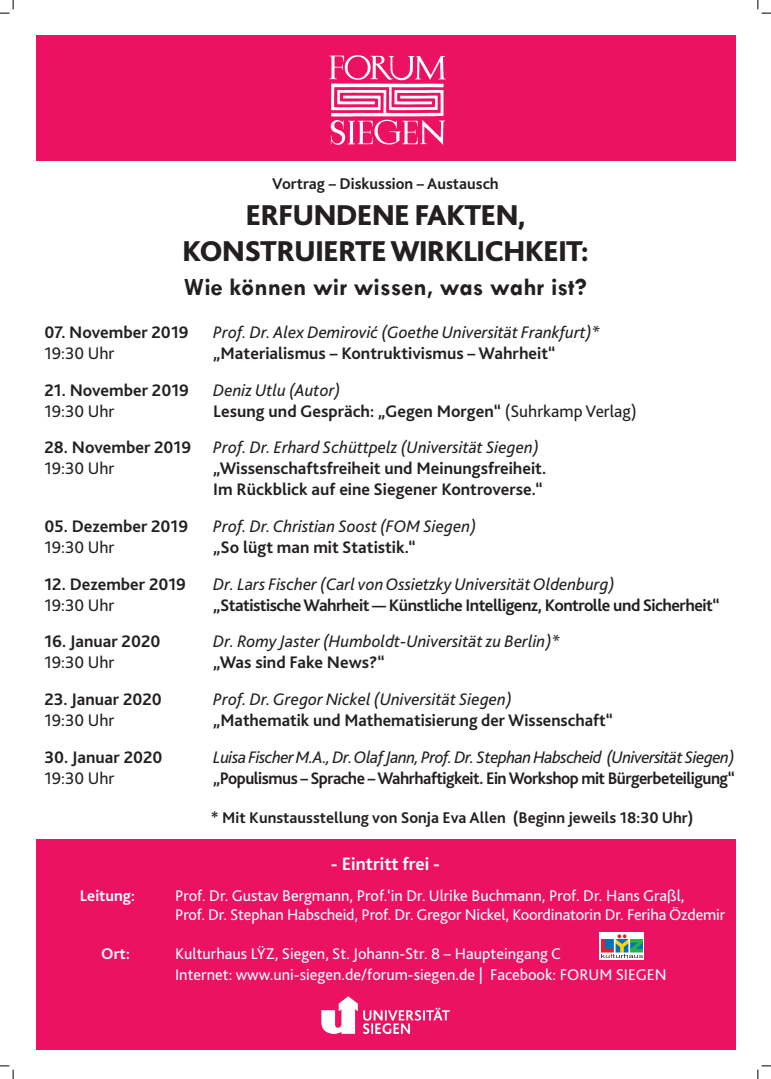
<style>
.page{position:relative;width:771px;height:1079px;background:#fff}
.page>*{position:absolute;margin:0;border:0;box-sizing:border-box;transform-origin:0 0}
.t1{font:800 30px/36px "Bliss 2";letter-spacing:-.03em;color:#231f20;text-align:center}
.t2{font:700 25px "Tw Cen";color:#231f20}
.t3{font:700 18.75px "Bliss 2";color:#fff}
.t4{font:700 17.5px/21px "Bliss 2";color:#231f20}
.t5{font:italic 17.5px "Bliss 2";color:#231f20}
.t6{font:700 17.5px "Bliss 2";letter-spacing:-.03em;color:#231f20}
.t7{font:italic 17.5px "Bliss 2";letter-spacing:-.03em;color:#231f20}
.t8{font:17.5px "Bliss 2";color:#231f20}
.t9{font:16.25px/19.5px "Bliss 2";color:#fff}
.t10{font:700 16.25px "Bliss 2";color:#231f20}
.t11{font:700 16.25px "Bliss 2";color:#fff}
.s1{font-weight:400}
</style>
<div class="page">
<div style="left:36px;top:36px;width:699px;height:125px;background:#ec1163"></div>
<div style="left:36px;top:840px;width:699px;height:210px;background:#ec1163"></div>
<img style="left:329px;top:55px;width:117px;height:90px">
<img style="left:321px;top:996px;width:128px;height:37px">
<svg style="left:599px;top:933px;width:45px;height:27px"></svg>
<img style="left:601px;top:935px;width:41px;height:22px">
<svg style="left:0;top:0;width:14px;height:14px"></svg>
<svg style="left:0;top:1065px;width:14px;height:14px"></svg>
<svg style="left:757px;top:0;width:13px;height:14px"></svg>
<svg style="left:757px;top:1065px;width:13px;height:14px"></svg>
<p class="t10" style="left:272px;top:173px;width:228px">Vortrag – Diskussion – Austausch</p>
<h1 class="t1" style="left:182px;top:196px;width:407px">ERFUNDENE FAKTEN,<br>KONSTRUIERTE WIRKLICHKEIT:</h1>
<h2 class="t2" style="left:184px;top:272px;width:404px">Wie können wir wissen, was wahr ist?</h2>
<p class="t4" style="left:44px;top:321px;width:145px">07. November 2019</p>
<p class="t5" style="left:213px;top:321px;width:388px">Prof. Dr. Alex Demirović (Goethe Universität Frankfurt)*</p>
<p class="t8" style="left:44px;top:342px;width:71px">19:30 Uhr</p>
<p class="t4" style="left:213px;top:342px;width:343px">„Materialismus – Kontruktivismus – Wahrheit“</p>
<p class="t4" style="left:44px;top:379px;width:146px">21. November 2019</p>
<p class="t5" style="left:213px;top:379px;width:129px">Deniz Utlu (Autor)</p>
<p class="t8" style="left:44px;top:400px;width:71px">19:30 Uhr</p>
<p class="t4" style="left:213px;top:400px;width:425px">Lesung und Gespräch: „Gegen Morgen“ <span class="s1">(Suhrkamp Verlag)</span></p>
<p class="t4" style="left:44px;top:436px;width:148px">28. November 2019</p>
<p class="t5" style="left:213px;top:437px;width:327px">Prof. Dr. Erhard Schüttpelz (Universität Siegen)</p>
<p class="t8" style="left:44px;top:458px;width:71px">19:30 Uhr</p>
<p class="t4" style="left:213px;top:457px;width:334px">„Wissenschaftsfreiheit und Meinungsfreiheit.<br>Im Rückblick auf eine Siegener Kontroverse.“</p>
<p class="t4" style="left:44px;top:515px;width:145px">05. Dezember 2019</p>
<p class="t5" style="left:213px;top:515px;width:264px">Prof. Dr. Christian Soost (FOM Siegen)</p>
<p class="t8" style="left:44px;top:536px;width:71px">19:30 Uhr</p>
<p class="t4" style="left:213px;top:536px;width:204px">„So lügt man mit Statistik.“</p>
<p class="t4" style="left:44px;top:573px;width:143px">12. Dezember 2019</p>
<p class="t5" style="left:213px;top:573px;width:402px">Dr. Lars Fischer (Carl von Ossietzky Universität Oldenburg)</p>
<p class="t8" style="left:44px;top:594px;width:71px">19:30 Uhr</p>
<p class="t6" style="left:213px;top:594px;width:507px">„Statistische Wahrheit — Künstliche Intelligenz, Kontrolle und Sicherheit“</p>
<p class="t4" style="left:44px;top:630px;width:117px">16. Januar 2020</p>
<p class="t5" style="left:213px;top:630px;width:348px">Dr. Romy Jaster (Humboldt-Universität zu Berlin)*</p>
<p class="t8" style="left:44px;top:651px;width:71px">19:30 Uhr</p>
<p class="t4" style="left:213px;top:651px;width:173px">„Was sind Fake News?“</p>
<p class="t4" style="left:44px;top:688px;width:119px">23. Januar 2020</p>
<p class="t5" style="left:213px;top:688px;width:300px">Prof. Dr. Gregor Nickel (Universität Siegen)</p>
<p class="t8" style="left:44px;top:709px;width:71px">19:30 Uhr</p>
<p class="t4" style="left:213px;top:709px;width:401px">„Mathematik und Mathematisierung der Wissenschaft“</p>
<p class="t4" style="left:44px;top:746px;width:119px">30. Januar 2020</p>
<p class="t7" style="left:213px;top:746px;width:522px">Luisa Fischer M.A., Dr. Olaf Jann, Prof. Dr. Stephan Habscheid (Universität Siegen)</p>
<p class="t8" style="left:44px;top:767px;width:71px">19:30 Uhr</p>
<p class="t6" style="left:213px;top:767px;width:523px">„Populismus – Sprache – Wahrhaftigkeit. Ein Workshop mit Bürgerbeteiligung“</p>
<p class="t10" style="left:211px;top:807px;width:484px">* Mit Kunstausstellung von Sonja Eva Allen (Beginn jeweils 18:30 Uhr)</p>
<p class="t3" style="left:331px;top:852px;width:111px">- Eintritt frei -</p>
<p class="t11" style="left:80px;top:885px;width:56px">Leitung:</p>
<p class="t9" style="left:175px;top:885px;width:551px">Prof. Dr. Gustav Bergmann, Prof.‘in Dr. Ulrike Buchmann, Prof. Dr. Hans Graßl,<br>Prof. Dr. Stephan Habscheid, Prof. Dr. Gregor Nickel, Koordinatorin Dr. Feriha Özdemir</p>
<p class="t11" style="left:101px;top:943px;width:30px">Ort:</p>
<p class="t9" style="left:175px;top:943px;width:493px;line-height:21.1px">Kulturhaus LŸZ, Siegen, St. Johann-Str. 8 – Haupteingang C<br>Internet: www.uni-siegen.de/forum-siegen.de | Facebook: FORUM SIEGEN</p>
</div>
